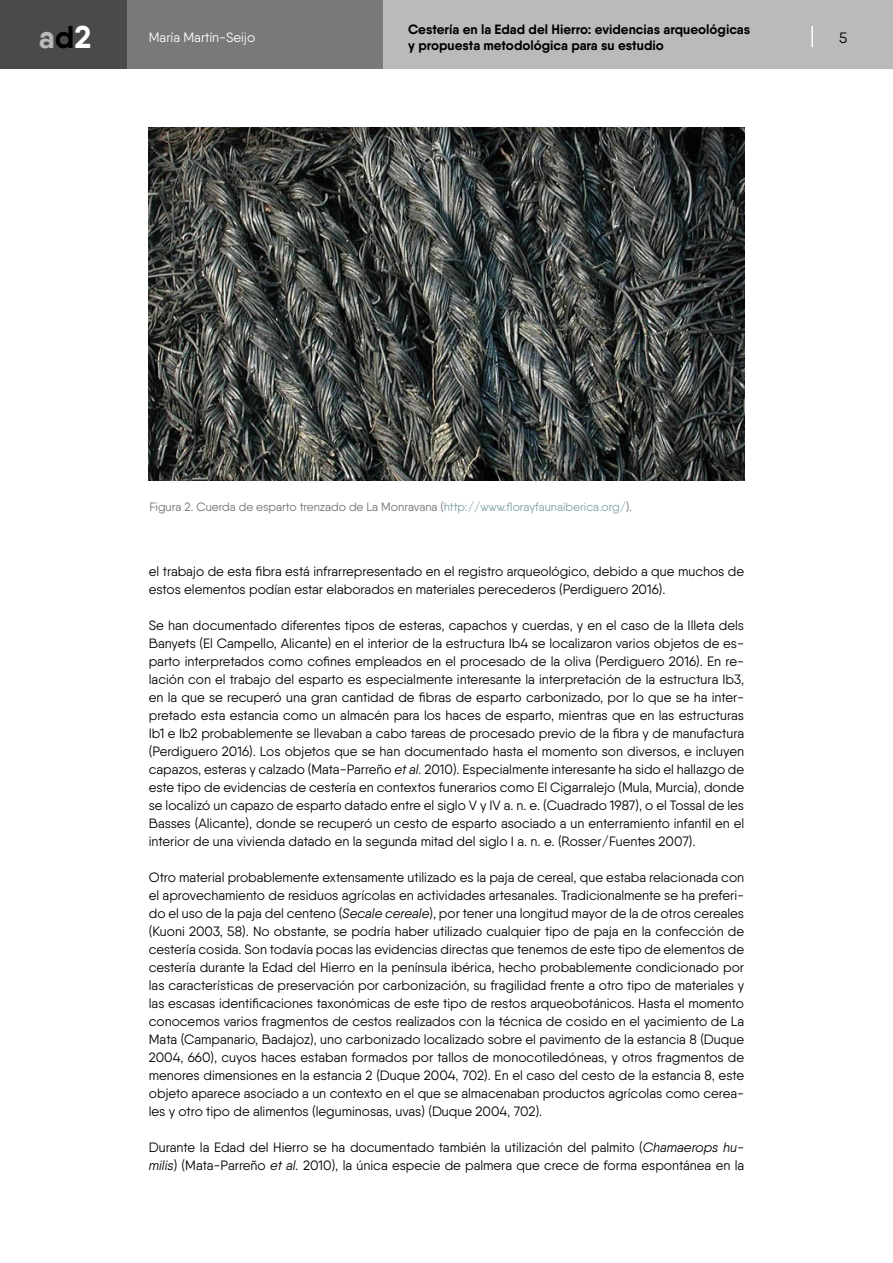
<style>
.page{position:relative;width:893px;height:1263px;background:#fff}
.page>*{position:absolute;margin:0;border:0;box-sizing:border-box;transform-origin:0 0}
.t1{font:700 31.5px "Qanelas";color:#bababa}
.t2{font:15px "Qanelas";color:#000}
.t3{font:13.5px/18px "Qanelas";color:#000}
.t4{font:700 13.5px/16.5px "Qanelas";color:#000}
.t5{font:13.5px "Qanelas";color:#fff}
.t6{font:12px "Qanelas";color:#706f6f}
.s1{color:#000}
.s2{color:#fff}
.s3{color:#809ea8}
.s4{font-style:italic}
</style>
<div class="page">
<div style="left:0;top:0;width:128px;height:68px;background:#4a4a49"></div>
<div style="left:383px;top:0;width:510px;height:68px;background:#bababa"></div>
<div style="left:128px;top:0;width:255px;height:68px;background:#797979"></div>
<hr style="left:811px;top:26px;width:2px;height:21px;background:#fff">
<img style="left:149px;top:128px;width:595px;height:352px">
<p class="t5" style="left:149px;top:29px;width:108px">María Martín-Seijo</p>
<p class="t4" style="left:408px;top:21px;width:344px">Cestería en la Edad del Hierro: evidencias arqueológicas y propuesta metodológica para su estudio</p>
<h1 class="t1" style="left:39px;top:17px;width:54px">a<span class="s1">d</span><span class="s2">2</span></h1>
<p class="t2" style="left:839px;top:28px;width:10px">5</p>
<p class="t6" style="left:150px;top:500px;width:484px">Figura 2. Cuerda de esparto trenzado de La Monravana (<span class="s3">http://www.florayfaunaiberica.org/</span>).</p>
<p class="t3" style="left:149px;top:562px;width:597px">el trabajo de esta fibra está infrarrepresentado en el registro arqueológico, debido a que muchos de estos elementos podían estar elaborados en materiales perecederos (Perdiguero 2016).</p>
<p class="t3" style="left:149px;top:616px;width:597px;text-align:justify">Se han documentado diferentes tipos de esteras, capachos y cuerdas, y en el caso de la Illeta dels Banyets (El Campello, Alicante) en el interior de la estructura Ib4 se localizaron varios objetos de es&shy;parto interpretados como cofines empleados en el procesado de la oliva (Perdiguero 2016). En re&shy;lación con el trabajo del esparto es especialmente interesante la interpretación de la estructura Ib3, en la que se recuperó una gran cantidad de fibras de esparto carbonizado, por lo que se ha inter&shy;pretado esta estancia como un almacén para los haces de esparto, mientras que en las estructuras Ib1 e Ib2 probablemente se llevaban a cabo tareas de procesado previo de la fibra y de manufactura (Perdiguero 2016). Los objetos que se han documentado hasta el momento son diversos, e incluyen capazos, esteras y calzado (Mata-Parreño <span class="s4">et al.</span> 2010). Especialmente interesante ha sido el hallazgo de este tipo de evidencias de cestería en contextos funerarios como El Cigarralejo (Mula, Murcia), donde se localizó un capazo de esparto datado entre el siglo V y IV a. n. e. (Cuadrado 1987), o el Tossal de les Basses (Alicante), donde se recuperó un cesto de esparto asociado a un enterramiento infantil en el interior de una vivienda datado en la segunda mitad del siglo I a. n. e. (Rosser/Fuentes 2007).</p>
<p class="t3" style="left:149px;top:868px;width:597px;text-align:justify">Otro material probablemente extensamente utilizado es la paja de cereal, que estaba relacionada con el aprovechamiento de residuos agrícolas en actividades artesanales. Tradicionalmente se ha preferi&shy;do el uso de la paja del centeno (<span class="s4">Secale cereale</span>), por tener una longitud mayor de la de otros cereales (Kuoni 2003, 58). No obstante, se podría haber utilizado cualquier tipo de paja en la confección de cestería cosida. Son todavía pocas las evidencias directas que tenemos de este tipo de elementos de cestería durante la Edad del Hierro en la península ibérica, hecho probablemente condicionado por las características de preservación por carbonización, su fragilidad frente a otro tipo de materiales y las escasas identificaciones taxonómicas de este tipo de restos arqueobotánicos. Hasta el momento conocemos varios fragmentos de cestos realizados con la técnica de cosido en el yacimiento de La Mata (Campanario, Badajoz), uno carbonizado localizado sobre el pavimento de la estancia 8 (Duque 2004, 660), cuyos haces estaban formados por tallos de monocotiledóneas, y otros fragmentos de menores dimensiones en la estancia 2 (Duque 2004, 702). En el caso del cesto de la estancia 8, este objeto aparece asociado a un contexto en el que se almacenaban productos agrícolas como cerea&shy;les y otro tipo de alimentos (leguminosas, uvas) (Duque 2004, 702).</p>
<p class="t3" style="left:149px;top:1138px;width:597px">Durante la Edad del Hierro se ha documentado también la utilización del palmito (<span class="s4">Chamaerops hu&shy;milis</span>) (Mata-Parreño <span class="s4">et al.</span> 2010), la única especie de palmera que crece de forma espontánea en la</p>
</div>
